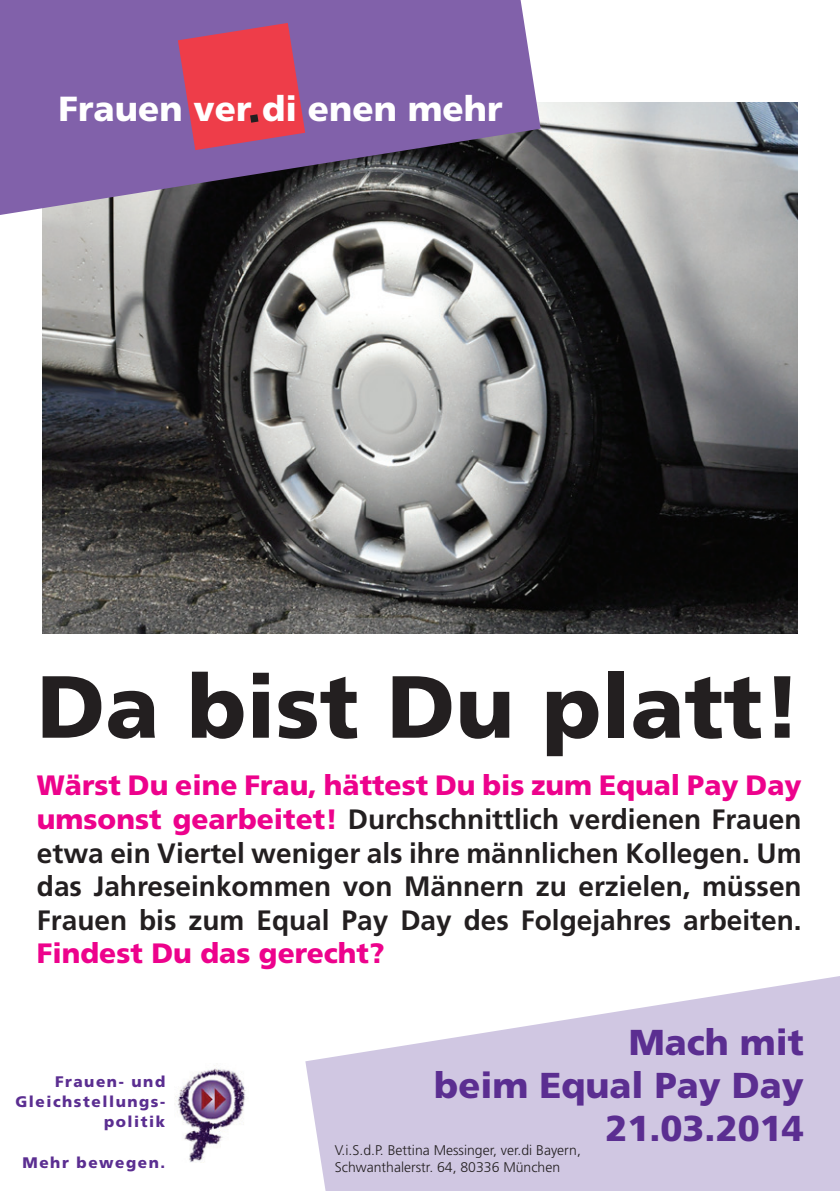
<style>
.page{position:relative;width:840px;height:1191px;background:#fff}
.page>*{position:absolute;margin:0;border:0;box-sizing:border-box;transform-origin:0 0}
.t1{font:900 88px "Frutiger";color:#231f20}
.t2{font:900 36px/43.2px "Frutiger";color:#5b2e91;text-align:right}
.t3{font:900 34.8px "Frutiger";color:#fff}
.t4{font:700 28px/33.6px "Frutiger";color:#231f20;text-align:justify}
.t5{font:900 28px "Frutiger";color:#ed028c}
.t6{font:900 15.4px/20.4px "Frutiger";letter-spacing:.1em;color:#5b2e91;text-align:right}
.t7{font:300 14px/16.8px "Frutiger";color:#231f20}
.s1{font-weight:900;color:#ed028c}
</style>
<div class="page">
<img style="left:42px;top:102px;width:755px;height:532px">
<svg style="left:0;top:0;width:540px;height:215px;background:#745c93"></svg>
<svg style="left:305px;top:976px;width:534px;height:215px;fill:#d0c7e2"></svg>
<svg style="left:178px;top:23px;width:127px;height:127px;background:#d3455f"></svg>
<img style="left:175px;top:1065px;width:71px;height:97px">
<p class="t3" style="left:59px;top:88px;width:445px">Frauen ver di enen mehr</p>
<h1 class="t1" style="left:37px;top:653px;width:766px">Da bist Du platt!</h1>
<p class="t4" style="left:37px;top:768px;width:765px"><span class="s1">Wärst Du eine Frau, hättest Du bis zum Equal Pay Day umsonst gearbeitet!</span> Durchschnittlich verdienen Frauen etwa ein Viertel weniger als ihre männlichen Kollegen. Um das Jahreseinkommen von Männern zu erzielen, müssen Frauen bis zum Equal Pay Day des Folgejahres arbeiten.</p>
<p class="t5" style="left:37px;top:936px;width:349px">Findest Du das gerecht?</p>
<p class="t6" style="left:15px;top:1070px;width:151px">Frauen- und<br>Gleichstellungs&shy;politik</p>
<p class="t6" style="left:23px;top:1152px;width:144px">Mehr bewegen.</p>
<p class="t2" style="left:434px;top:1019px;width:371px">Mach mit<br>beim Equal Pay Day<br>21.03.2014</p>
<p class="t7" style="left:334px;top:1141px;width:247px">V.i.S.d.P. Bettina Messinger, ver.di Bayern,<br>Schwanthalerstr. 64, 80336 München</p>
</div>
